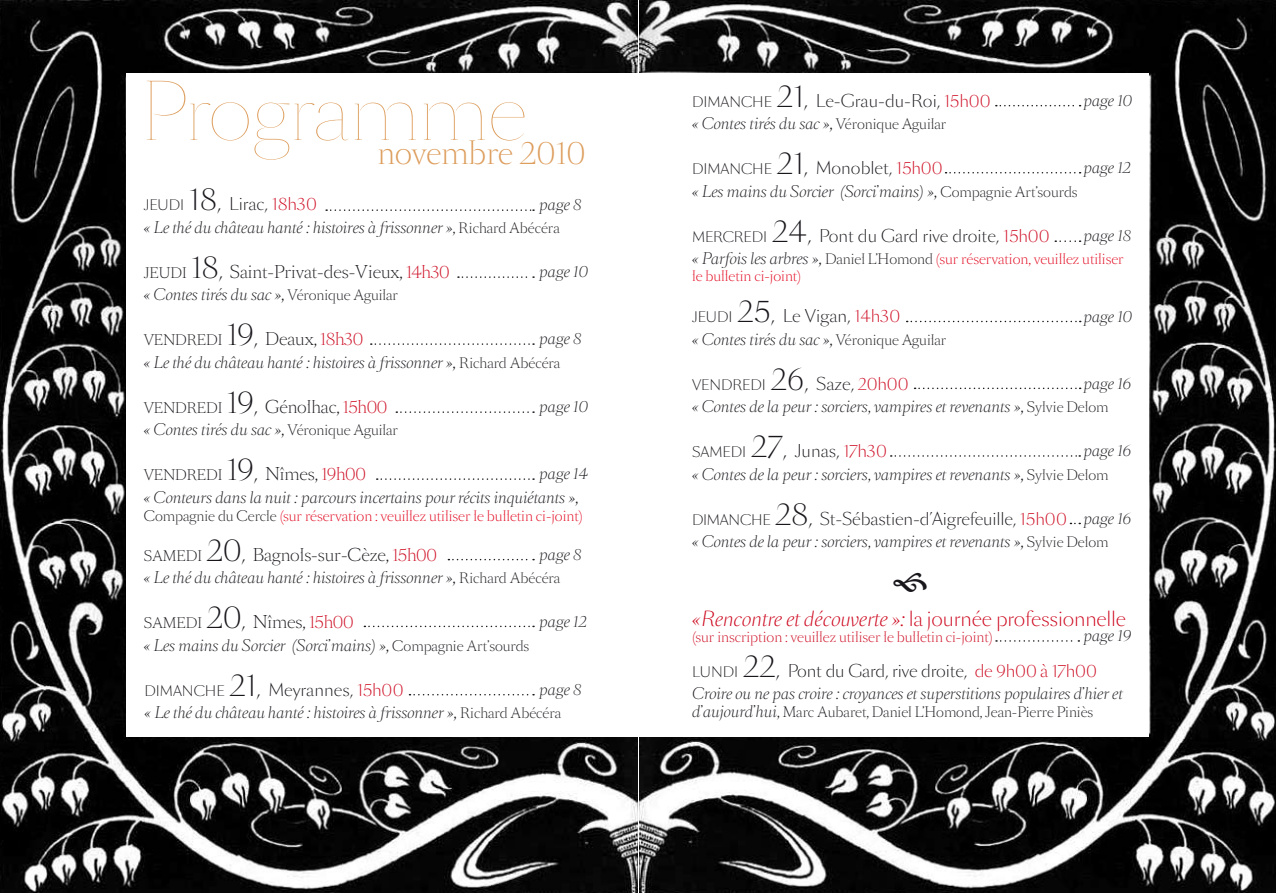
<style>
.page{position:relative;width:1276px;height:893px;background:#fff}
.page>*{position:absolute;margin:0;border:0;box-sizing:border-box;transform-origin:0 0}
.t1{font:100 75px "Sang Bleu BP";color:#dd9d5c}
.t2{font:300 30px "Sang Bleu BP";color:#dd9d5c}
.t3{font:italic 300 19.5px "Sang Bleu BP Sans";letter-spacing:-.01em;color:#cd071e}
.t4{font:300 16.5px "Sang Bleu BP Sans";letter-spacing:-.01em;color:#1a171c}
.t5{font:300 16.5px "Sang Bleu BP";color:#1a171c}
.t6{font:italic 300 15px "Sang Bleu BP";color:#1a171c}
.t7{font:300 13.65px "Sang Bleu BP";color:#1a171c}
.t8{font:300 13.65px "Sang Bleu BP Sans";color:#1a171c}
.t9{font:300 13.5px/16.2px "Sang Bleu BP";color:#e2001a}
.t10{font:300 13.5px "Sang Bleu BP";color:#1a171c}
.t11{font:300 13.5px "Sang Bleu BP";color:#cd071e}
.s1{font-size:13.65px}
.s2{font-size:27px}
.s3{font-size:19.5px}
.s4{color:#cd071e}
.s5{font-style:normal;font-size:13.5px}
.s6{font-family:"Sang Bleu BP Sans";font-size:19.5px}
.s7{font-style:normal;font-size:16.5px}
.s8{font-size:16.5px}
.s9{font-size:16.5px;color:#cd071e}
.s10{color:#1a171c}
.s11{font-style:italic;font-size:15px;color:#1a171c}
.s12{font-size:16.5px;color:#1a171c}
.s13{font-style:normal}
.s14{font-style:italic;font-size:15px}
</style>
<div class="page">
<img style="left:0;top:0;width:1276px;height:893px">
<div style="left:126px;top:73px;width:1023px;height:663px;background:#fff"></div>
<svg style="left:326px;top:209px;width:208px;height:2px"></svg>
<svg style="left:371px;top:343px;width:163px;height:2px"></svg>
<svg style="left:448px;top:559px;width:86px;height:1px"></svg>
<svg style="left:364px;top:626px;width:170px;height:1px"></svg>
<svg style="left:945px;top:172px;width:135px;height:1px"></svg>
<svg style="left:409px;top:694px;width:125px;height:1px"></svg>
<svg style="left:458px;top:276px;width:76px;height:2px"></svg>
<svg style="left:996px;top:105px;width:84px;height:1px"></svg>
<svg style="left:906px;top:321px;width:174px;height:1px"></svg>
<svg style="left:914px;top:388px;width:166px;height:1px"></svg>
<svg style="left:996px;top:640px;width:83px;height:2px"></svg>
<svg style="left:890px;top:455px;width:190px;height:2px"></svg>
<svg style="left:1055px;top:240px;width:25px;height:2px"></svg>
<svg style="left:396px;top:411px;width:138px;height:2px"></svg>
<svg style="left:377px;top:478px;width:157px;height:2px"></svg>
<h1 class="t1" style="left:140px;top:58px;width:388px">Programme</h1>
<h2 class="t2" style="left:377px;top:132px;width:209px">novembre 2010</h2>
<p class="t4" style="left:144px;top:192px;width:175px"><span class="s1">JEUDI</span> <span class="s2">18</span><span class="s3">,</span> Lirac, <span class="s4">18h30</span></p>
<p class="t6" style="left:144px;top:216px;width:417px">« Le thé du château hanté : histoires à frissonner », <span class="s5">Richard Abécéra</span></p>
<p class="t6" style="left:539px;top:194px;width:44px">page 8</p>
<p class="t5" style="left:144px;top:260px;width:307px"><span class="s1">JEUDI</span> <span class="s2">18</span><span class="s6">,</span> Saint-Privat-des-Vieux, <span class="s4">14h30</span></p>
<p class="t6" style="left:144px;top:284px;width:256px">« Contes tirés du sac »<span class="s7">,</span> <span class="s5">Véronique Aguilar</span></p>
<p class="t7" style="left:144px;top:330px;width:221px">VENDREDI <span class="s2">19</span><span class="s6">,</span> <span class="s8">Deaux,</span> <span class="s9">18h30</span></p>
<p class="t6" style="left:144px;top:352px;width:418px">« Le thé du château hanté : histoires à frissonner »<span class="s7">,</span> <span class="s5">Richard Abécéra</span></p>
<p class="t5" style="left:144px;top:395px;width:245px"><span class="s1">VENDREDI</span> <span class="s2">19</span><span class="s6">,</span> Génolhac, <span class="s4">15h00</span></p>
<p class="t6" style="left:144px;top:419px;width:256px">« Contes tirés du sac »<span class="s7">,</span> <span class="s5">Véronique Aguilar</span></p>
<p class="t7" style="left:144px;top:466px;width:224px">VENDREDI <span class="s2">19</span><span class="s6">,</span> <span class="s8">Nîmes,</span> <span class="s9">19h00</span></p>
<p class="t6" style="left:144px;top:487px;width:436px">« Conteurs dans la nuit : parcours incertains pour récits inquiétants »<span class="s7">,</span></p>
<p class="t9" style="left:144px;top:507px;width:440px"><span class="s10">Compagnie du Cercle</span> (sur réservation : veuillez utiliser le bulletin ci-joint)</p>
<p class="t5" style="left:144px;top:543px;width:295px"><span class="s1">SAMEDI</span> <span class="s2">20</span><span class="s6">,</span> Bagnols-sur-Cèze, <span class="s4">15h00</span></p>
<p class="t6" style="left:144px;top:567px;width:418px">« Le thé du château hanté : histoires à frissonner »<span class="s7">,</span> <span class="s5">Richard Abécéra</span></p>
<p class="t7" style="left:144px;top:613px;width:211px">SAMEDI <span class="s2">20</span><span class="s6">,</span> <span class="s8">Nîmes,</span> <span class="s9">15h00</span></p>
<p class="t6" style="left:144px;top:634px;width:387px">« Les mains du Sorcier (Sorci’mains) »<span class="s7">,</span> <span class="s5">Compagnie Art’sourds</span></p>
<p class="t6" style="left:539px;top:261px;width:50px">page 10</p>
<p class="t6" style="left:539px;top:328px;width:44px">page 8</p>
<p class="t6" style="left:539px;top:396px;width:50px">page 10</p>
<p class="t6" style="left:539px;top:463px;width:50px">page 14</p>
<p class="t6" style="left:539px;top:544px;width:44px">page 8</p>
<p class="t6" style="left:539px;top:610px;width:50px">page 12</p>
<p class="t4" style="left:145px;top:678px;width:260px"><span class="s1">DIMANCHE</span> <span class="s2">21</span><span class="s3">,</span> Meyrannes, <span class="s4">15h00</span></p>
<p class="t6" style="left:145px;top:702px;width:418px">« Le thé du château hanté : histoires à frissonner »<span class="s7">,</span> <span class="s5">Richard Abécéra</span></p>
<p class="t6" style="left:539px;top:679px;width:44px">page 8</p>
<p class="t4" style="left:692px;top:89px;width:300px"><span class="s1">DIMANCHE</span> <span class="s2">21</span><span class="s3">,</span> Le-Grau-du-Roi, <span class="s4">15h00</span></p>
<p class="t6" style="left:692px;top:113px;width:256px">« Contes tirés du sac »<span class="s7">,</span> <span class="s5">Véronique Aguilar</span></p>
<p class="t4" style="left:692px;top:156px;width:252px"><span class="s1">DIMANCHE</span> <span class="s2">21</span><span class="s3">,</span> Monoblet, <span class="s4">15h00</span></p>
<p class="t6" style="left:692px;top:181px;width:387px">« Les mains du Sorcier (Sorci’mains) »<span class="s7">,</span> <span class="s5">Compagnie Art’sourds</span></p>
<p class="t4" style="left:692px;top:224px;width:359px"><span class="s1">MERCREDI</span> <span class="s2">24</span><span class="s3">,</span> Pont du Gard rive droite, <span class="s4">15h00</span></p>
<p class="t9" style="left:692px;top:251px;width:433px"><span class="s11">« Parfois les arbres »</span><span class="s12">,</span> <span class="s10">Daniel L’Homond</span> (sur réservation, veuillez utiliser le bulletin ci-joint)</p>
<p class="t4" style="left:692px;top:304px;width:210px"><span class="s1">JEUDI</span> <span class="s2">25</span><span class="s3">,</span> Le Vigan, <span class="s4">14h30</span></p>
<p class="t6" style="left:692px;top:328px;width:256px">« Contes tirés du sac »<span class="s7">,</span> <span class="s5">Véronique Aguilar</span></p>
<p class="t8" style="left:692px;top:375px;width:218px">VENDREDI <span class="s2">26</span><span class="s3">,</span> <span class="s8">Saze,</span> <span class="s9">20h00</span></p>
<p class="t6" style="left:692px;top:396px;width:418px">« Contes de la peur : sorciers, vampires et revenants »<span class="s7">,</span> <span class="s5">Sylvie Delom</span></p>
<p class="t8" style="left:692px;top:442px;width:197px">SAMEDI <span class="s2">27</span><span class="s3">,</span> <span class="s8">Junas,</span> <span class="s9">17h30</span></p>
<p class="t6" style="left:692px;top:464px;width:418px">« Contes de la peur : sorciers, vampires et revenants »<span class="s7">,</span> <span class="s5">Sylvie Delom</span></p>
<p class="t4" style="left:692px;top:507px;width:376px"><span class="s1">DIMANCHE</span> <span class="s2">28</span><span class="s3">,</span> St-Sébastien-d’Aigrefeuille, <span class="s4">15h00</span></p>
<p class="t6" style="left:692px;top:531px;width:418px">« Contes de la peur : sorciers, vampires et revenants »<span class="s7">,</span> <span class="s5">Sylvie Delom</span></p>
<p class="t6" style="left:1083px;top:90px;width:50px">page 10</p>
<p class="t6" style="left:1083px;top:157px;width:50px">page 12</p>
<p class="t6" style="left:1083px;top:225px;width:50px">page 18</p>
<p class="t6" style="left:1083px;top:305px;width:50px">page 10</p>
<p class="t6" style="left:1083px;top:372px;width:50px">page 16</p>
<p class="t6" style="left:1083px;top:440px;width:50px">page 16</p>
<p class="t6" style="left:1083px;top:507px;width:50px">page 16</p>
<h3 class="t3" style="left:692px;top:605px;width:435px">«Rencontre et découverte »: <span class="s13">la journée professionnelle</span></h3>
<p class="t11" style="left:692px;top:628px;width:302px">(sur inscription : veuillez utiliser le bulletin ci-joint)</p>
<p class="t4" style="left:692px;top:659px;width:406px"><span class="s1">LUNDI</span> <span class="s2">22</span><span class="s3">,</span> Pont du Gard, rive droite, <span class="s4">de 9h00 à 17h00</span></p>
<p class="t6" style="left:692px;top:683px;width:432px">Croire ou ne pas croire : croyances et superstitions populaires d’hier et</p>
<p class="t10" style="left:692px;top:703px;width:403px"><span class="s14">d’aujourd’hui,</span> Marc Aubaret, Daniel L’Homond, Jean-Pierre Piniès</p>
<p class="t6" style="left:1083px;top:625px;width:50px">page 19</p>
</div>
